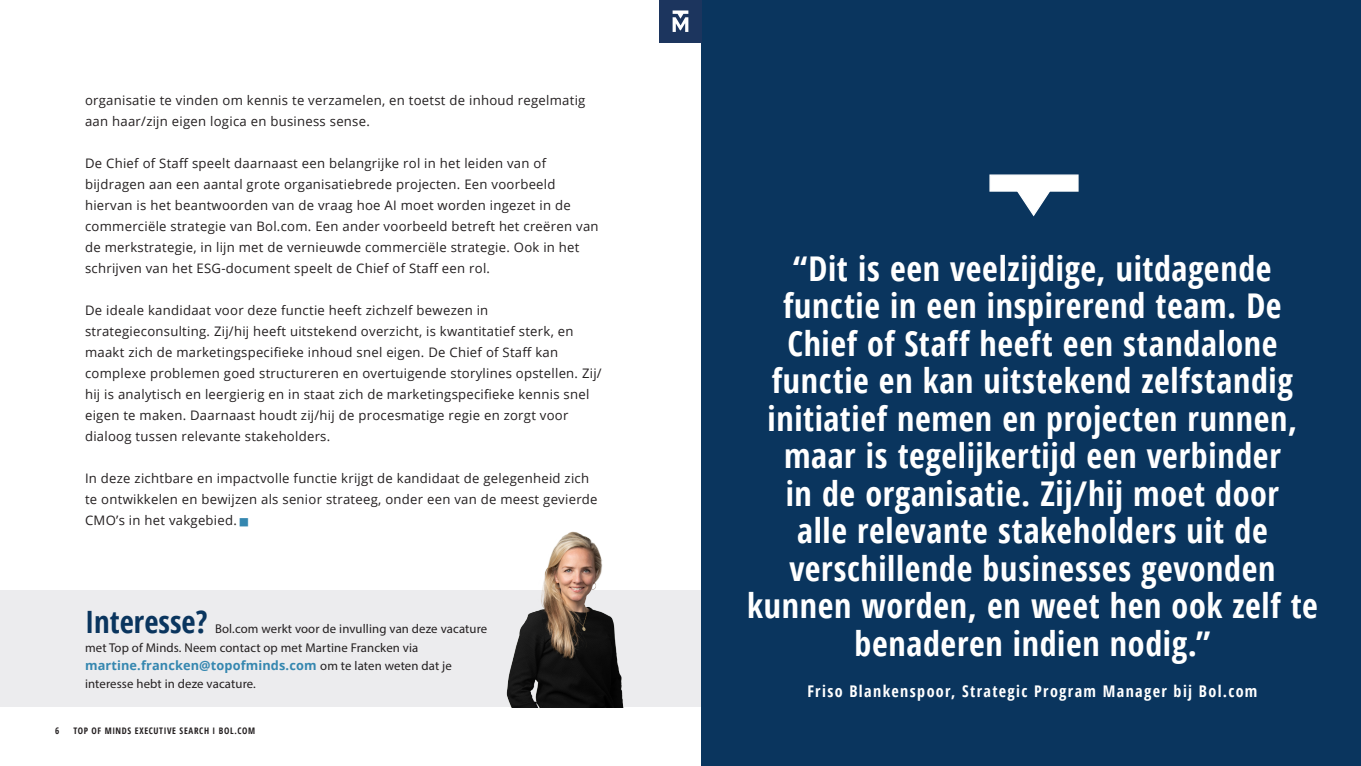
<style>
.page{position:relative;width:1361px;height:766px;background:#fff}
.page>*{position:absolute;margin:0;border:0;box-sizing:border-box;transform-origin:0 0}
.Page_header_kopie{font:700 condensed 34.05px/37.5px "Open Sans";letter-spacing:.02em;color:#fff;text-align:center}
.t1{font:700 condensed 30.75px "Open Sans";color:#0a355e}
.t2{font:700 condensed 16.12px "Open Sans";letter-spacing:.085em;color:#fff}
.t3{font:13.12px/21px "Open Sans";letter-spacing:.02em;color:#231f20}
.t4{font:12.75px/18px "Myriad Pro";letter-spacing:.01em;color:#231f20}
.t5{font:700 condensed 9px "Open Sans";letter-spacing:.07em;color:#231f20}
.s1{color:#3587b0}
.s2{font-family:"Open Sans";font-weight:700;color:#3587b0}
</style>
<div class="page">
<div style="left:0;top:590px;width:702px;height:116px;background:#ececee"></div>
<div style="left:702px;top:0;width:659px;height:765px;background:#0a355e"></div>
<svg style="left:989px;top:174px;width:90px;height:43px"></svg>
<img style="left:506px;top:531px;width:118px;height:175px">
<div style="left:659px;top:0;width:43px;height:43px;background:#1c355e"></div>
<svg style="left:672px;top:10px;width:16px;height:22px"></svg>
<p class="t3" style="left:85px;top:89px;width:502px">organisatie te vinden om kennis te verzamelen, en toetst de inhoud regelmatig aan haar/zijn eigen logica en business sense.</p>
<p class="t3" style="left:85px;top:152px;width:515px">De Chief of Staff speelt daarnaast een belangrijke rol in het leiden van of bijdragen aan een aantal grote organisatiebrede projecten. Een voorbeeld hiervan is het beantwoorden van de vraag hoe AI moet worden ingezet in de commerciële strategie van Bol.com. Een ander voorbeeld betreft het creëren van de merkstrategie, in lijn met de vernieuwde commerciële strategie. Ook in het schrijven van het ESG-document speelt de Chief of Staff een rol.</p>
<p class="t3" style="left:85px;top:299px;width:518px">De ideale kandidaat voor deze functie heeft zichzelf bewezen in strategieconsulting. Zij/hij heeft uitstekend overzicht, is kwantitatief sterk, en maakt zich de marketingspecifieke inhoud snel eigen. De Chief of Staff kan complexe problemen goed structureren en overtuigende storylines opstellen. Zij/ hij is analytisch en leergierig en in staat zich de marketingspecifieke kennis snel eigen te maken. Daarnaast houdt zij/hij de procesmatige regie en zorgt voor dialoog tussen relevante stakeholders.</p>
<p class="t3" style="left:85px;top:467px;width:514px">In deze zichtbare en impactvolle functie krijgt de kandidaat de gelegenheid zich te ontwikkelen en bewijzen als senior strateeg, onder een van de meest gevierde<br>CMO’s in het vakgebied.<span class="s1">■■</span></p>
<p class="t1" style="left:85px;top:600px;width:124px">Interesse?</p>
<p class="t4" style="left:85px;top:619px;width:404px;text-indent:130px">Bol.com werkt voor de invulling van deze vacature met Top of Minds. Neem contact op met Martine Francken via</p>
<p class="t4" style="left:85px;top:655px;width:368px"><span class="s2">martine.francken@topofminds.com</span> om te laten weten dat je interesse hebt in deze vacature.</p>
<p class="t5" style="left:55px;top:724px;width:6px">6</p>
<p class="t5" style="left:73px;top:724px;width:183px">TOP OF MINDS EXECUTIVE SEARCH I BOL.COM</p>
<p class="Page_header_kopie" style="left:747px;top:249px;width:572px">“Dit is een veelzijdige, uitdagende functie in een inspirerend team. De Chief of Staff heeft een standalone functie en kan uitstekend zelfstandig initiatief nemen en projecten runnen, maar is tegelijkertijd een verbinder<br>in de organisatie. Zij/hij moet door<br>alle relevante stakeholders uit de verschillende businesses gevonden kunnen worden, en weet hen ook zelf te benaderen indien nodig.”</p>
<p class="t2" style="left:807px;top:680px;width:451px">Friso Blankenspoor, Strategic Program Manager bij Bol.com</p>
</div>
